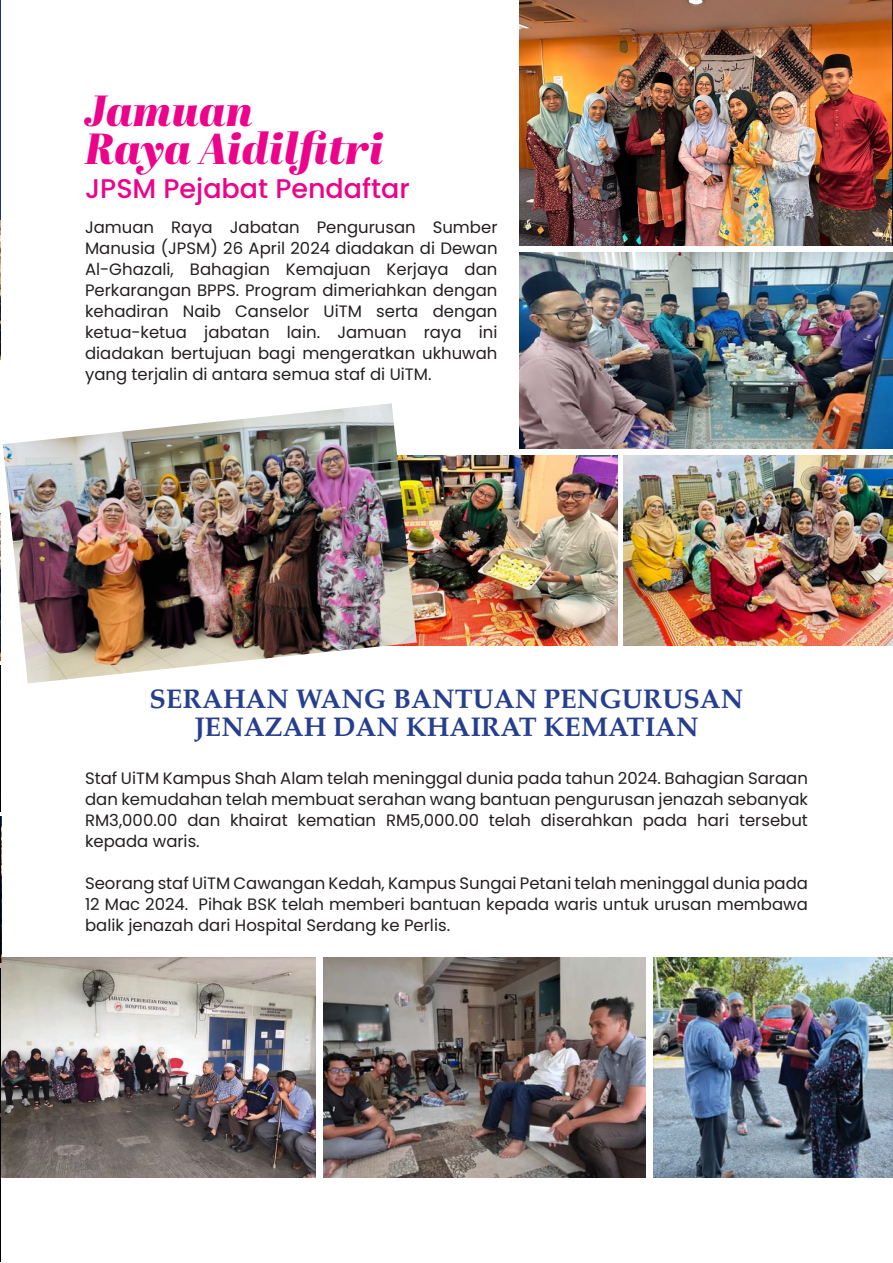
<style>
.page{position:relative;width:893px;height:1263px;background:#fff}
.page>*{position:absolute;margin:0;border:0;box-sizing:border-box;transform-origin:0 0}
.t1{font:italic 43.5px/37.5px "Abril Fatface";color:#ed028c}
.t2{font:700 27px/28.5px "Palatino";color:#253f8e;text-align:center}
.t3{font:500 27px "Poppins";color:#ed028c}
.t4{font:16.5px/21px "Poppins";color:#231f20;text-align:justify}
</style>
<div class="page">
<img style="left:653px;top:957px;width:240px;height:221px">
<img style="left:323px;top:957px;width:323px;height:221px">
<img style="left:0;top:957px;width:316px;height:221px">
<img style="left:520px;top:0;width:373px;height:246px">
<img style="left:520px;top:253px;width:373px;height:196px">
<img style="left:417px;top:456px;width:201px;height:189px">
<img style="left:624px;top:456px;width:269px;height:189px">
<img style="left:3px;top:403px;width:414px;height:280px">
<hr style="left:0;top:0;width:1px;height:220px;background:#263371">
<img style="left:0;top:220px;width:1px;height:139px">
<img style="left:0;top:968px;width:1px;height:145px">
<img style="left:0;top:816px;width:1px;height:147px">
<img style="left:0;top:514px;width:1px;height:146px">
<img style="left:0;top:665px;width:1px;height:146px">
<img style="left:0;top:1118px;width:1px;height:143px">
<h1 class="t1" style="left:85px;top:90px;width:300px">Jamuan<br>Raya Aidilfitri</h1>
<h2 class="t3" style="left:85px;top:173px;width:326px">JPSM Pejabat Pendaftar</h2>
<p class="t4" style="left:85px;top:217px;width:414px">Jamuan Raya Jabatan Pengurusan Sumber Manusia (JPSM) 26 April 2024 diadakan di Dewan Al-Ghazali, Bahagian Kemajuan Kerjaya dan Perkarangan BPPS. Program dimeriahkan dengan kehadiran Naib Canselor UiTM serta dengan ketua-ketua jabatan lain. Jamuan raya ini diadakan bertujuan bagi mengeratkan ukhuwah yang terjalin di antara semua staf di UiTM.</p>
<h2 class="t2" style="left:150px;top:684px;width:595px">SERAHAN WANG BANTUAN PENGURUSAN<br>JENAZAH DAN KHAIRAT KEMATIAN</h2>
<p class="t4" style="left:85px;top:768px;width:724px">Staf UiTM Kampus Shah Alam telah meninggal dunia pada tahun 2024. Bahagian Saraan dan kemudahan telah membuat serahan wang bantuan pengurusan jenazah sebanyak RM3,000.00 dan khairat kematian RM5,000.00 telah diserahkan pada hari tersebut kepada waris.</p>
<p class="t4" style="left:85px;top:873px;width:724px">Seorang staf UiTM Cawangan Kedah, Kampus Sungai Petani telah meninggal dunia pada 12 Mac 2024. Pihak BSK telah memberi bantuan kepada waris untuk urusan membawa balik jenazah dari Hospital Serdang ke Perlis.</p>
</div>
